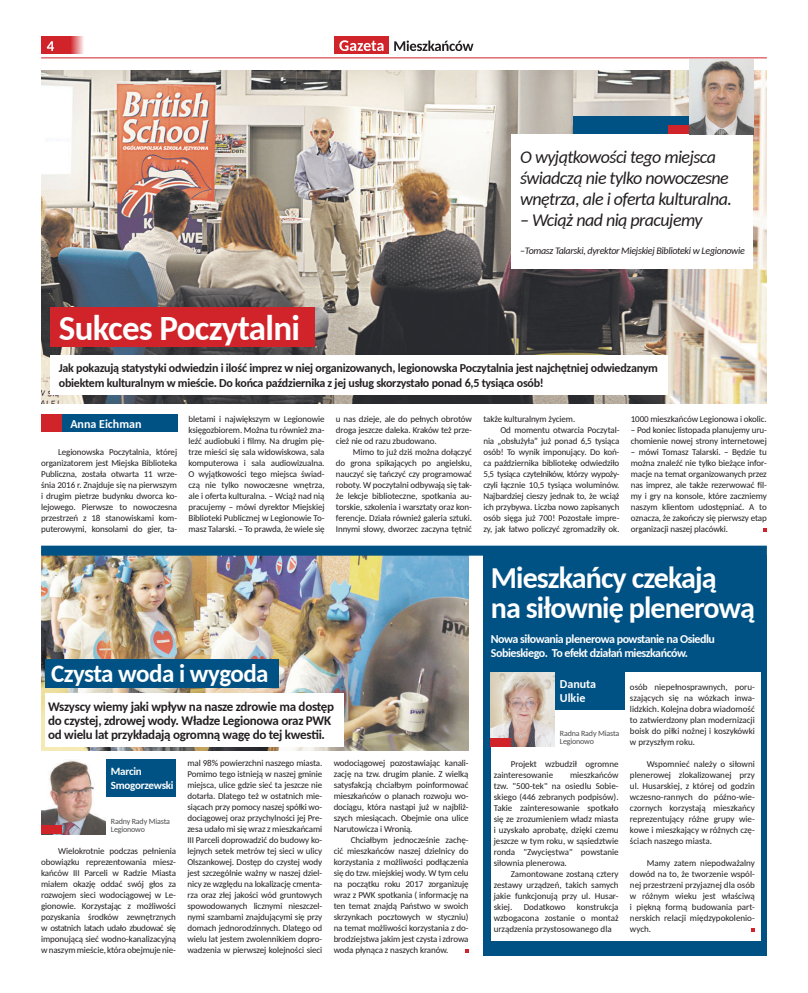
<style>
.page{position:relative;width:808px;height:993px;background:#fff}
.page>*{position:absolute;margin:0;border:0;box-sizing:border-box;transform-origin:0 0}
.t1{font:700 35px "Carlito";letter-spacing:-.02em;color:#fff}
.t2{font:700 30px/30px "Carlito";letter-spacing:-.03em;color:#fff}
.t3{font:700 25px "Carlito";letter-spacing:-.025em;color:#fff}
.t4{font:italic 18px/21px "Carlito";letter-spacing:-.03em;color:#231f20}
.t5{font:700 13px/14px "Carlito";letter-spacing:-.02em;color:#231f20}
.t6{font:700 12px/14px "Carlito";letter-spacing:-.02em;color:#231f20}
.t7{font:700 12px/14px "Carlito";letter-spacing:-.04em;color:#fff}
.t8{font:700 12px/14.4px "Carlito";color:#fff}
.t9{font:700 11px/13.2px "Carlito";letter-spacing:-.02em;color:#fff}
.t10{font:italic 10px "Carlito";letter-spacing:-.03em;color:#231f20}
.t11{font:9px/11px "Carlito";letter-spacing:-.01em;color:#231f20;text-align:justify}
.t12{font:9px "Carlito";letter-spacing:-.03em;color:#231f20}
.t13{font:8px/8px "Carlito";letter-spacing:-.02em;color:#4b4c4d}
</style>
<div class="page">
<div style="left:334px;top:37px;width:55px;height:17px;background:#d1232a"></div>
<svg style="left:339px;top:40px;width:44px;height:11px"></svg>
<svg style="left:394px;top:40px;width:79px;height:11px"></svg>
<hr style="left:41px;top:58px;width:726px;height:1px;background:#d1232a">
<svg style="left:41px;top:37px;width:43px;height:17px"></svg>
<svg style="left:47px;top:41px;width:7px;height:10px"></svg>
<svg style="left:763px;top:528px;width:4px;height:3px"></svg>
<img style="left:41px;top:555px;width:428px;height:195px">
<svg style="left:465px;top:949px;width:4px;height:3px"></svg>
<div style="left:45px;top:659px;width:234px;height:29px;background:#005285"></div>
<div style="left:45px;top:693px;width:299px;height:53px;background:#fff"></div>
<div style="left:41px;top:545px;width:726px;height:10px;background:#005285"></div>
<img style="left:41px;top:70px;width:726px;height:333px">
<div style="left:50px;top:307px;width:265px;height:39px;background:#d1232a"></div>
<div style="left:50px;top:355px;width:618px;height:39px;background:#fff"></div>
<div style="left:41px;top:415px;width:21px;height:17px;background:#d1232a"></div>
<div style="left:62px;top:415px;width:115px;height:17px;background:#005285"></div>
<div style="left:574px;top:117px;width:115px;height:17px;background:#005285"></div>
<div style="left:41px;top:759px;width:135px;height:37px;background:#005285"></div>
<img style="left:41px;top:759px;width:64px;height:74px">
<div style="left:41px;top:824px;width:21px;height:9px;background:#d1232a"></div>
<div style="left:483px;top:555px;width:283px;height:400px;background:#005285"></div>
<div style="left:491px;top:671px;width:269px;height:269px;background:#fff"></div>
<svg style="left:751px;top:928px;width:4px;height:3px"></svg>
<div style="left:491px;top:671px;width:133px;height:38px;background:#005285"></div>
<img style="left:491px;top:672px;width:63px;height:74px">
<div style="left:491px;top:737px;width:20px;height:9px;background:#d1232a"></div>
<div style="left:512px;top:134px;width:241px;height:135px;background:#fff"></div>
<img style="left:689px;top:60px;width:64px;height:74px">
<div style="left:668px;top:125px;width:21px;height:9px;background:#d1232a"></div>
<h3 class="t4" style="left:520px;top:146px;width:213px">O wyjątkowości tego miejsca świadczą nie tylko nowoczesne wnętrza, ale i oferta kulturalna.</h3>
<h3 class="t4" style="left:520px;top:209px;width:184px">– Wciąż nad nią pracujemy</h3>
<p class="t10" style="left:520px;top:244px;width:226px">–Tomasz Talarski, dyrektor Miejskiej Biblioteki w Legionowie</p>
<h1 class="t1" style="left:59px;top:304px;width:243px">Sukces Poczytalni</h1>
<h3 class="t6" style="left:59px;top:361px;width:600px">Jak pokazują statystyki odwiedzin i ilość imprez w niej organizowanych, legionowska Poczytalnia jest najchętniej odwiedzanym obiektem kulturalnym w mieście. Do końca października z jej usług skorzystało ponad 6,5 tysiąca osób!</h3>
<h3 class="t8" style="left:70px;top:416px;width:73px">Anna Eichman</h3>
<p class="t11" style="left:631px;top:412px;width:138px">1000 mieszkańców Legionowa i okolic.</p>
<p class="t11" style="left:631px;top:423px;width:138px">– Pod koniec listopada planujemy uru&shy;chomienie nowej strony internetowej</p>
<p class="t11" style="left:631px;top:445px;width:138px">– mówi Tomasz Talarski. – Będzie tu można znaleźć nie tylko bieżące infor&shy;macje na temat organizowanych przez nas imprez, ale także rezerwować fil&shy;my i gry na konsole, które zaczniemy naszym klientom udostępniać. A to oznacza, że zakończy się pierwszy etap organizacji naszej placówki.</p>
<p class="t11" style="left:483px;top:412px;width:93px">także kulturalnym życiem.</p>
<p class="t11" style="left:500px;top:423px;width:121px">Od momentu otwarcia Poczytal-</p>
<p class="t11" style="left:483px;top:434px;width:138px">nia „obsłużyła” już ponad 6,5 tysiąca</p>
<p class="t11" style="left:483px;top:445px;width:138px">osób! To wynik imponujący. Do koń-</p>
<p class="t11" style="left:483px;top:456px;width:138px">ca października bibliotekę odwiedziło</p>
<p class="t12" style="left:483px;top:467px;width:138px">5,5 tysiąca czytelników, którzy wypoży-</p>
<p class="t11" style="left:483px;top:478px;width:138px">czyli łącznie 10,5 tysiąca woluminów.</p>
<p class="t11" style="left:483px;top:489px;width:138px">Najbardziej cieszy jednak to, że wciąż</p>
<p class="t11" style="left:483px;top:500px;width:138px">ich przybywa. Liczba nowo zapisanych</p>
<p class="t11" style="left:483px;top:511px;width:138px">osób sięga już 700! Pozostałe impre-</p>
<p class="t11" style="left:483px;top:522px;width:138px">zy, jak łatwo policzyć zgromadziły ok.</p>
<p class="t11" style="left:189px;top:412px;width:138px">bletami i największym w Legionowie księgozbiorem. Można tu również zna&shy;leźć audiobuki i filmy. Na drugim pię&shy;trze mieści się sala widowiskowa, sala komputerowa i sala audiowizualna.<br>O wyjątkowości tego miejsca świad&shy;czą nie tylko nowoczesne wnętrza, ale i oferta kulturalna. – Wciąż nad nią pracujemy – mówi dyrektor Miejskiej Biblioteki Publicznej w Legionowie To&shy;masz Talarski. – To prawda, że wiele się</p>
<p class="t11" style="left:336px;top:412px;width:138px">u nas dzieje, ale do pełnych obrotów droga jeszcze daleka. Kraków też prze&shy;cież nie od razu zbudowano.</p>
<p class="t11" style="left:336px;top:445px;width:138px;text-indent:17px">Mimo to już dziś można dołączyć do grona spikających po angielsku, nauczyć się tańczyć czy programować roboty. W poczytalni odbywają się tak&shy;że lekcje biblioteczne, spotkania au&shy;torskie, szkolenia i warsztaty oraz kon&shy;ferencje. Działa również galeria sztuki.<br>Innymi słowy, dworzec zaczyna tętnić</p>
<p class="t11" style="left:41px;top:445px;width:138px;text-indent:17px">Legionowska Poczytalnia, której organizatorem jest Miejska Biblioteka Publiczna, została otwarta 11 wrze&shy;śnia 2016 r. Znajduje się na pierwszym i drugim pietrze budynku dworca ko&shy;lejowego. Pierwsze to nowoczesna przestrzeń z 18 stanowiskami kom&shy;puterowymi, konsolami do gier, ta-</p>
<h3 class="t3" style="left:51px;top:656px;width:219px">Czysta woda i wygoda</h3>
<h3 class="t5" style="left:48px;top:698px;width:287px">Wszyscy wiemy jaki wpływ na nasze zdrowie ma dostęp do czystej, zdrowej wody. Władze Legionowa oraz PWK od wielu lat przykładają ogromną wagę do tej kwestii.</h3>
<p class="t9" style="left:111px;top:764px;width:64px">Marcin<br>Smogorzewski</p>
<p class="t13" style="left:111px;top:817px;width:61px">Radny Rady Miasta<br>Legionowo</p>
<p class="t11" style="left:41px;top:844px;width:136px;text-indent:17px">Wielokrotnie podczas pełnienia obowiązku reprezentowania miesz&shy;kańców III Parceli w Radzie Miasta miałem okazję oddać swój głos za rozwojem sieci wodociągowej w Le&shy;gionowie. Korzystając z możliwości pozyskania środków zewnętrznych w ostatnich latach udało zbudować się imponującą sieć wodno-kanalizacyjną w naszym mieście, która obejmuje nie-</p>
<p class="t11" style="left:187px;top:756px;width:136px">mal 98% powierzchni naszego miasta.<br>Pomimo tego istnieją w naszej gminie miejsca, ulice gdzie sieć ta jeszcze nie dotarła. Dlatego też w ostatnich mie&shy;siącach przy pomocy naszej spółki wo&shy;dociągowej oraz przychylności jej Pre&shy;zesa udało mi się wraz z mieszkańcami III Parceli doprowadzić do budowy ko&shy;lejnych setek metrów tej sieci w ulicy Olszankowej. Dostęp do czystej wody jest szczególnie ważny w naszej dziel&shy;nicy ze względu na lokalizację cmenta&shy;rza oraz złej jakości wód gruntowych spowodowanych licznymi nieszczel&shy;nymi szambami znajdującymi się przy domach jednorodzinnych. Dlatego od wielu lat jestem zwolennikiem dopro&shy;wadzenia w pierwszej kolejności sieci</p>
<p class="t11" style="left:334px;top:756px;width:136px">wodociągowej pozostawiając kanali&shy;zację na tzw. drugim planie. Z wielką satysfakcją chciałbym poinformować mieszkańców o planach rozwoju wo&shy;dociągu, która nastąpi już w najbliż&shy;szych miesiącach. Obejmie ona ulice Narutowicza i Wronią.</p>
<p class="t11" style="left:334px;top:833px;width:136px;text-indent:17px">Chciałbym jednocześnie zachę&shy;cić mieszkańców naszej dzielnicy do korzystania z możliwości podłączenia się do tzw. miejskiej wody. W tym celu na początku roku 2017 zorganizuję wraz z PWK spotkania ( informację na ten temat znajdą Państwo w swoich skrzynkach pocztowych w styczniu) na temat możliwości korzystania z do&shy;brodziejstwa jakim jest czysta i zdrowa woda płynąca z naszych kranów.</p>
<h2 class="t2" style="left:491px;top:561px;width:266px">Mieszkańcy czekają<br>na siłownię plenerową</h2>
<h3 class="t7" style="left:491px;top:631px;width:226px">Nowa siłowania plenerowa powstanie na Osiedlu<br>Sobieskiego. To efekt działań mieszkańców.</h3>
<h3 class="t8" style="left:560px;top:675px;width:38px">Danuta<br>Ulkie</h3>
<p class="t13" style="left:560px;top:728px;width:61px">Radna Rady Miasta<br>Legionowo</p>
<p class="t11" style="left:630px;top:680px;width:126px">osób niepełnosprawnych, poru&shy;szających się na wózkach inwa&shy;lidzkich. Kolejna dobra wiadomość to zatwierdzony plan modernizacji boisk do piłki nożnej i koszykówki w przyszłym roku.</p>
<p class="t11" style="left:630px;top:757px;width:126px;text-indent:17px">Wspomnieć należy o siłowni plenerowej zlokalizowanej przy ul. Husarskiej, z której od godzin wczesno-rannych do późno-wie&shy;czornych korzystają mieszkańcy reprezentujący różne grupy wie&shy;kowe i mieszkający w różnych czę&shy;ściach naszego miasta.</p>
<p class="t11" style="left:630px;top:856px;width:126px;text-indent:17px">Mamy zatem niepodważalny dowód na to, że tworzenie wspól&shy;nej przestrzeni przyjaznej dla osób w różnym wieku jest właściwą i piękną formą budowania part&shy;nerskich relacji międzypokolenio&shy;wych.</p>
<p class="t11" style="left:494px;top:757px;width:126px;text-indent:17px">Projekt wzbudził ogromne zainteresowanie</p>
<p class="t11" style="left:494px;top:768px;width:126px;text-indent:76px">mieszkańców tzw. "500-tek" na osiedlu Sobie&shy;skiego (446 zebranych podpisów).<br>Takie zainteresowanie spotkało się ze zrozumieniem władz miasta i uzyskało aprobatę, dzięki czemu jeszcze w tym roku, w sąsiedztwie ronda "Zwycięstwa" powstanie siłownia plenerowa.</p>
<p class="t11" style="left:494px;top:867px;width:126px;text-indent:17px">Zamontowane zostaną cztery zestawy urządzeń, takich samych jakie funkcjonują przy ul. Husar&shy;skiej.</p>
<p class="t11" style="left:494px;top:900px;width:126px;text-indent:83px">konstrukcja wzbogacona zostanie o montaż urządzenia przystosowanego dla</p>
<p class="t11" style="left:524px;top:900px;width:43px">Dodatkowo</p>
</div>
